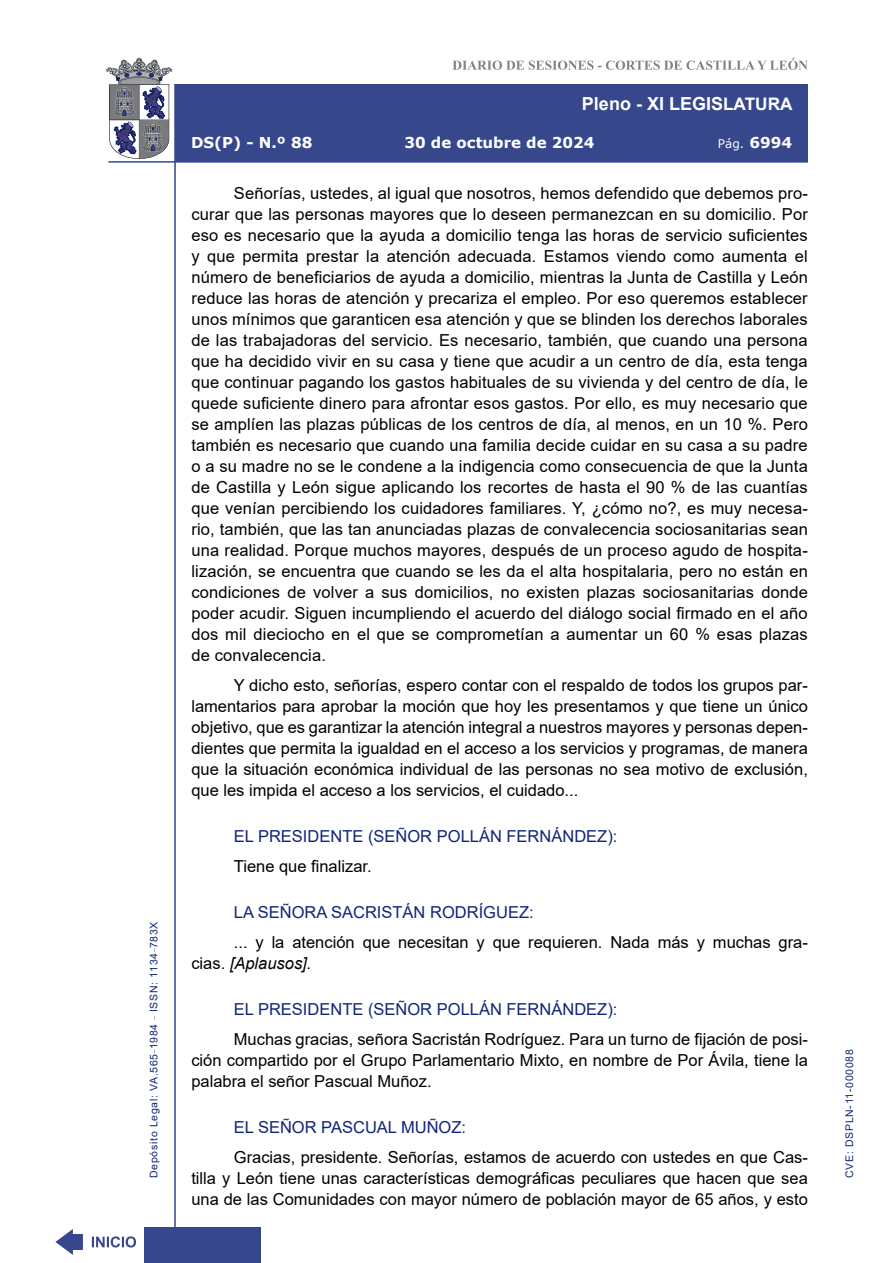
<style>
.page{position:relative;width:893px;height:1263px;background:#fff}
.page>*{position:absolute;margin:0;border:0;box-sizing:border-box;transform-origin:0 0}
.t1{font:700 18px "Arial";color:#fff}
.t2{font:16.5px/21px "Arial";color:#000;text-align:justify}
.Orador{font:16.5px "Arial";color:#122678}
.t3{font:700 15px "Verdana";color:#fff}
.t4{font:12px "Verdana";color:#fff}
.t5{font:10.5px "Arial";letter-spacing:.065em;color:#122678}
.s1{font-size:17.25px}
.s2{font-weight:700;font-size:15px}
.s3{font-style:italic}
</style>
<div class="page">
<svg style="left:452px;top:58px;width:356px;height:12px"></svg>
<hr style="left:174px;top:84px;width:2px;height:1179px;background:#36478c">
<div style="left:144px;top:1227px;width:117px;height:36px;background:#36478c"></div>
<div style="left:175px;top:84px;width:633px;height:78px;background:#36478c"></div>
<hr style="left:108px;top:161px;width:700px;height:2px;background:#36478c">
<svg style="left:92px;top:1236px;width:44px;height:11px"></svg>
<svg style="left:55px;top:1229px;width:28px;height:26px"></svg>
<svg style="left:106px;top:58px;width:66px;height:101px"></svg>
<p class="t5" style="left:146px;top:1178px;width:258px;rotate:-90deg">Depósito Legal: VA.565<sup>_</sup>1984 <sup>_</sup> ISSN: 1134<sup>_</sup>783X</p>
<p class="t1" style="left:582px;top:91px;width:212px">Pleno - XI LEGIS<span class="s1">LATURA</span></p>
<p class="t3" style="left:191px;top:132px;width:123px">DS(P) - N.º 88</p>
<p class="t3" style="left:404px;top:132px;width:191px">30 de octubre de 2024</p>
<p class="t4" style="left:718px;top:135px;width:76px">Pág. <span class="s2">6994</span></p>
<p class="t2" style="left:191px;top:183px;width:618px;text-indent:43px">Señorías, ustedes, al igual que nosotros, hemos defendido que debemos pro&shy;curar que las personas mayores que lo deseen permanezcan en su domicilio. Por eso es necesario que la ayuda a domicilio tenga las horas de servicio suficientes y que permita prestar la atención adecuada. Estamos viendo como aumenta el número de beneficiarios de ayuda a domicilio, mientras la Junta de Castilla y León reduce las horas de atención y precariza el empleo. Por eso queremos establecer unos mínimos que garanticen esa atención y que se blinden los derechos laborales de las trabajadoras del servicio. Es necesario, también, que cuando una persona que ha decidido vivir en su casa y tiene que acudir a un centro de día, esta tenga que continuar pagando los gastos habituales de su vivienda y del centro de día, le quede suficiente dinero para afrontar esos gastos. Por ello, es muy necesario que se amplíen las plazas públicas de los centros de día, al menos, en un 10 %. Pero también es necesario que cuando una familia decide cuidar en su casa a su padre o a su madre no se le condene a la indigencia como consecuencia de que la Junta de Castilla y León sigue aplicando los recortes de hasta el 90 % de las cuantías que venían percibiendo los cuidadores familiares. Y, ¿cómo no?, es muy necesa&shy;rio, también, que las tan anunciadas plazas de convalecencia sociosanitarias sean una realidad. Porque muchos mayores, después de un proceso agudo de hospita&shy;lización, se encuentra que cuando se les da el alta hospitalaria, pero no están en condiciones de volver a sus domicilios, no existen plazas sociosanitarias donde poder acudir. Siguen incumpliendo el acuerdo del diálogo social firmado en el año dos mil dieciocho en el que se comprometían a aumentar un 60 % esas plazas de convalecencia.</p>
<p class="t2" style="left:191px;top:674px;width:618px;text-indent:43px">Y dicho esto, señorías, espero contar con el respaldo de todos los grupos par&shy;lamentarios para aprobar la moción que hoy les presentamos y que tiene un único objetivo, que es garantizar la atención integral a nuestros mayores y personas depen&shy;dientes que permita la igualdad en el acceso a los servicios y programas, de manera que la situación económica individual de las personas no sea motivo de exclusión, que les impida el acceso a los servicios, el cuidado...</p>
<p class="Orador" style="left:234px;top:825px;width:385px">EL PRESIDENTE (SEÑOR POLLÁN FERNÁNDEZ):</p>
<p class="t2" style="left:234px;top:855px;width:139px">Tiene que finalizar.</p>
<p class="Orador" style="left:234px;top:901px;width:301px">LA SEÑORA SACRISTÁN RODRÍGUEZ:</p>
<p class="t2" style="left:191px;top:931px;width:618px;text-indent:43px">... y la atención que necesitan y que requieren. Nada más y muchas gra&shy;cias. <span class="s3">[Aplausos].</span></p>
<p class="Orador" style="left:234px;top:998px;width:385px">EL PRESIDENTE (SEÑOR POLLÁN FERNÁNDEZ):</p>
<p class="t2" style="left:191px;top:1028px;width:618px;text-indent:43px">Muchas gracias, señora Sacristán Rodríguez. Para un turno de fijación de posi&shy;ción compartido por el Grupo Parlamentario Mixto, en nombre de Por Ávila, tiene la palabra el señor Pascual Muñoz.</p>
<p class="Orador" style="left:234px;top:1116px;width:234px">EL SEÑOR PASCUAL MUÑOZ:</p>
<p class="t2" style="left:191px;top:1146px;width:618px;text-indent:43px">Gracias, presidente. Señorías, estamos de acuerdo con ustedes en que Cas&shy;tilla y León tiene unas características demográficas peculiares que hacen que sea una de las Comunidades con mayor número de población mayor de 65 años, y esto</p>
<p class="t5" style="left:842px;top:1178px;width:130px;rotate:-90deg">CVE: DSPLN-11-000088</p>
</div>
